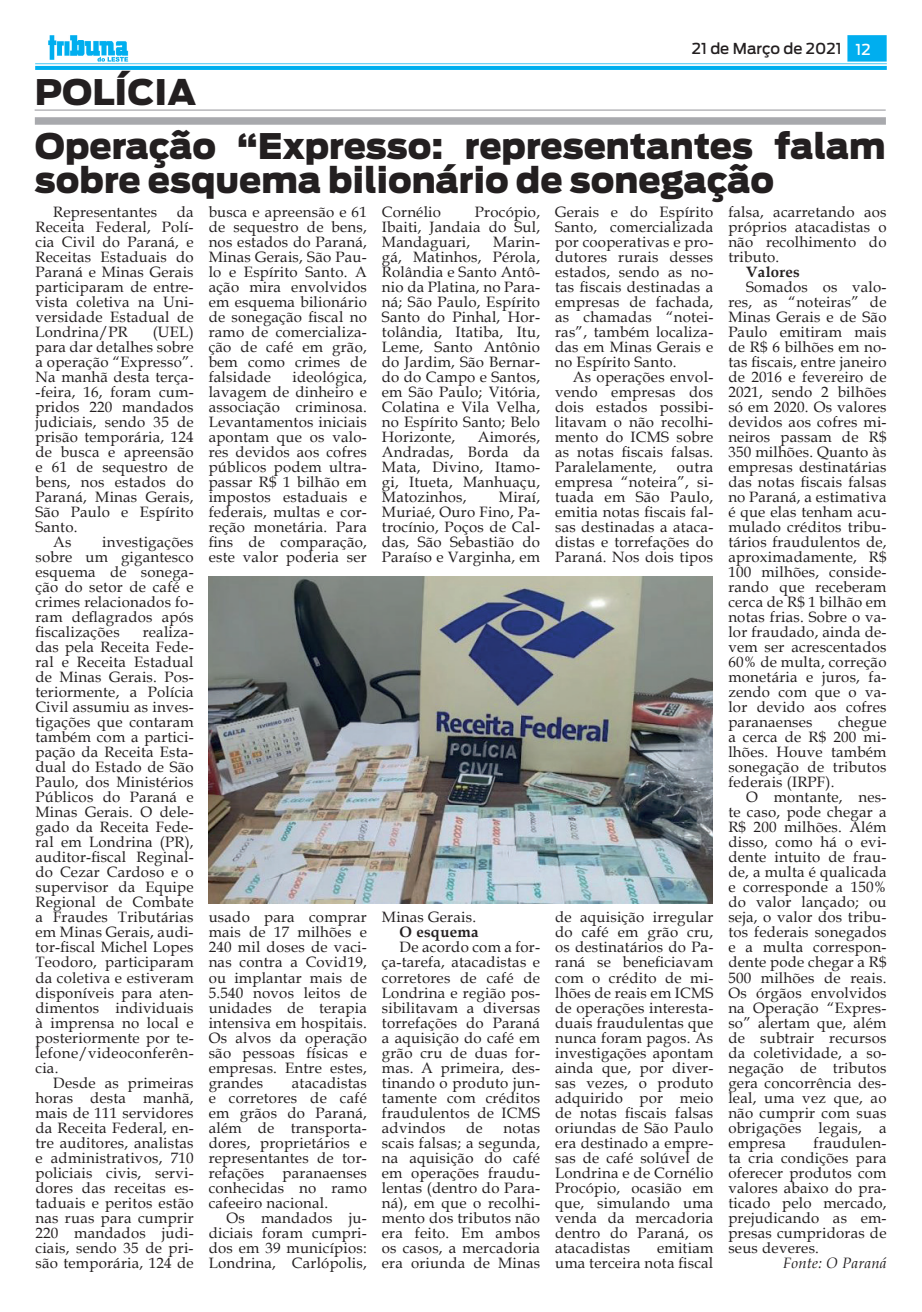
<style>
.page{position:relative;width:922px;height:1312px;background:#fff}
.page>*{position:absolute;margin:0;border:0;box-sizing:border-box;transform-origin:0 0}
.t1{font:900 35px/33.8px "Antenna";color:#231f20}
.t2{font:15px/15px "Book Antiqua";letter-spacing:.015em;color:#231f20;text-align:justify}
.t3{font:500 15px "Antenna";color:#231f20}
.t4{font:700 15px "Book Antiqua";letter-spacing:.015em;color:#231f20}
.t5{font:italic 15px "Book Antiqua";letter-spacing:.015em;color:#231f20}
.s1{color:#fff}
</style>
<div class="page">
<img style="left:35px;top:35px;width:851px;height:34px">
<hr style="left:35px;top:109px;width:850px;height:2px;background:#a8a9ad">
<div style="left:35px;top:117px;width:850px;height:8px;background:#a8a9ad"></div>
<img style="left:208px;top:576px;width:504px;height:327px">
<h1 class="t1" style="left:35px;top:76px;width:163px">POLÍCIA</h1>
<p class="t3" style="left:691px;top:40px;width:180px">21 de Março de 2021 <span class="s1">12</span></p>
<h1 class="t1" style="left:35px;top:130px;width:852px">Operação “Expresso: representantes falam sobre esquema bilionário de sonegação</h1>
<p class="t2" style="left:35px;top:204px;width:160px;text-indent:141px">da Receita Federal, Polí&shy;cia Civil do Paraná, e Receitas Estaduais do Paraná e Minas Gerais participaram de entre&shy;vista coletiva na Uni&shy;versidade Estadual de Londrina/PR</p>
<p class="t2" style="left:53px;top:204px;width:106px">Representantes</p>
<p class="t2" style="left:153px;top:324px;width:42px">(UEL)</p>
<p class="t2" style="left:35px;top:339px;width:160px">para dar detalhes sobre</p>
<p class="t2" style="left:35px;top:354px;width:160px">a operação “Expresso”.</p>
<p class="t2" style="left:35px;top:369px;width:160px">Na manhã desta terça-</p>
<p class="t2" style="left:35px;top:384px;width:160px">-feira, 16, foram cum-</p>
<p class="t2" style="left:35px;top:399px;width:160px">pridos 220 mandados</p>
<p class="t2" style="left:35px;top:414px;width:160px">judiciais, sendo 35 de</p>
<p class="t2" style="left:35px;top:429px;width:160px">prisão temporária, 124</p>
<p class="t2" style="left:35px;top:444px;width:160px">de busca e apreensão</p>
<p class="t2" style="left:35px;top:459px;width:160px">e 61 de sequestro de</p>
<p class="t2" style="left:35px;top:474px;width:160px">bens, nos estados do</p>
<p class="t2" style="left:35px;top:489px;width:160px">Paraná, Minas Gerais,</p>
<p class="t2" style="left:35px;top:504px;width:160px">São Paulo e Espírito</p>
<p class="t2" style="left:35px;top:519px;width:44px">Santo.</p>
<p class="t2" style="left:53px;top:534px;width:20px">As</p>
<p class="t2" style="left:35px;top:534px;width:160px;text-indent:67px">investigações sobre um gigantesco esquema de sonega&shy;ção do setor de café e crimes relacionados fo&shy;ram deflagrados após fiscalizações</p>
<p class="t2" style="left:35px;top:624px;width:160px;text-indent:107px">realiza&shy;das pela Receita Fede&shy;ral e Receita Estadual de Minas Gerais. Pos&shy;teriormente, a Polícia Civil assumiu as inves&shy;tigações que contaram também com a partici&shy;pação da Receita Esta&shy;dual do Estado de São Paulo, dos Ministérios Públicos do Paraná e Minas Gerais. O dele&shy;gado da Receita Fede&shy;ral em Londrina (PR), auditor-fiscal Reginal&shy;do Cezar Cardoso e o supervisor da Equipe Regional de Combate a Fraudes Tributárias em Minas Gerais, audi&shy;tor-fiscal Michel Lopes Teodoro, participaram da coletiva e estiveram disponíveis para aten&shy;dimentos individuais à imprensa no local e posteriormente por te&shy;lefone/videoconferên&shy;cia.</p>
<p class="t2" style="left:35px;top:1074px;width:160px;text-indent:18px">Desde as primeiras horas desta manhã, mais de 111 servidores da Receita Federal, en&shy;tre auditores, analistas e administrativos, 710 policiais civis, servi&shy;dores das receitas es&shy;taduais e peritos estão nas ruas para cumprir 220 mandados judi&shy;ciais, sendo 35 de pri&shy;são temporária, 124 de</p>
<p class="t2" style="left:209px;top:204px;width:160px">busca e apreensão e 61 de sequestro de bens, nos estados do Paraná, Minas Gerais, São Pau&shy;lo e Espírito Santo. A ação mira envolvidos em esquema bilionário de sonegação fiscal no ramo de comercializa&shy;ção de café em grão, bem como crimes de falsidade</p>
<p class="t2" style="left:209px;top:369px;width:160px;text-indent:84px">ideológica, lavagem de dinheiro e associação criminosa.<br>Levantamentos iniciais apontam que os valo&shy;res devidos aos cofres públicos podem ultra&shy;passar R$ 1 bilhão em impostos estaduais e federais, multas e cor&shy;reção monetária. Para fins de comparação, este valor poderia ser</p>
<p class="t2" style="left:209px;top:909px;width:160px">usado para comprar mais de 17 milhões e 240 mil doses de vaci&shy;nas contra a Covid19, ou implantar mais de 5.540 novos leitos de unidades de terapia intensiva em hospitais.<br>Os alvos da operação são pessoas físicas e empresas. Entre estes, grandes</p>
<p class="t2" style="left:209px;top:1074px;width:160px;text-indent:83px">atacadistas e corretores de café em grãos do Paraná, além de transporta&shy;dores, proprietários e representantes de tor&shy;refações paranaenses conhecidas no ramo cafeeiro nacional.</p>
<p class="t2" style="left:209px;top:1209px;width:160px;text-indent:18px">Os mandados ju&shy;diciais foram cumpri&shy;dos em 39 municípios:<br>Londrina, Carlópolis,</p>
<p class="t2" style="left:382px;top:204px;width:61px">Cornélio</p>
<p class="t2" style="left:382px;top:204px;width:160px;text-indent:93px">Procópio, Ibaiti, Jandaia do Sul, Mandaguari,</p>
<p class="t2" style="left:382px;top:234px;width:160px;text-indent:111px">Marin&shy;gá, Matinhos, Pérola, Rolândia e Santo Antô&shy;nio da Platina, no Para&shy;ná; São Paulo, Espírito Santo do Pinhal, Hor&shy;tolândia, Itatiba, Itu, Leme, Santo Antônio do Jardim, São Bernar&shy;do do Campo e Santos, em São Paulo; Vitória, Colatina e Vila Velha, no Espírito Santo; Belo Horizonte,</p>
<p class="t2" style="left:382px;top:429px;width:160px;text-indent:96px">Aimorés, Andradas, Borda da Mata, Divino, Itamo&shy;gi, Itueta, Manhuaçu, Matozinhos,</p>
<p class="t2" style="left:382px;top:489px;width:160px;text-indent:117px">Miraí, Muriaé, Ouro Fino, Pa&shy;trocínio, Poços de Cal&shy;das, São Sebastião do Paraíso e Varginha, em</p>
<p class="t2" style="left:555px;top:204px;width:160px">Gerais e do Espírito Santo, comercializada por cooperativas e pro&shy;dutores rurais desses estados, sendo as no&shy;tas fiscais destinadas a empresas de fachada, as chamadas “notei&shy;ras”, também localiza&shy;das em Minas Gerais e no Espírito Santo.</p>
<p class="t2" style="left:555px;top:369px;width:160px;text-indent:18px">As operações envol&shy;vendo empresas dos dois estados possibi&shy;litavam o não recolhi&shy;mento do ICMS sobre as notas fiscais falsas.<br>Paralelamente,</p>
<p class="t2" style="left:555px;top:459px;width:160px;text-indent:122px">outra empresa “noteira”, si&shy;tuada em São Paulo, emitia notas fiscais fal&shy;sas destinadas a ataca&shy;distas e torrefações do Paraná. Nos dois tipos</p>
<p class="t2" style="left:382px;top:909px;width:96px">Minas Gerais.</p>
<p class="t4" style="left:399px;top:921px;width:80px">O esquema</p>
<p class="t2" style="left:382px;top:939px;width:160px;text-indent:18px">De acordo com a for&shy;ça-tarefa, atacadistas e corretores de café de Londrina e região pos&shy;sibilitavam a diversas torrefações do Paraná a aquisição do café em grão cru de duas for&shy;mas. A primeira, des&shy;tinando o produto jun&shy;tamente com créditos fraudulentos de ICMS advindos</p>
<p class="t2" style="left:466px;top:1119px;width:18px">de</p>
<p class="t2" style="left:382px;top:1119px;width:160px;text-indent:122px">notas scais falsas; a segunda, na aquisição do café em operações fraudu&shy;lentas (dentro do Para&shy;ná), em que o recolhi&shy;mento dos tributos não era feito. Em ambos os casos, a mercadoria era oriunda de Minas</p>
<p class="t2" style="left:555px;top:909px;width:160px">de aquisição irregular do café em grão cru, os destinatários do Pa&shy;raná se beneficiavam com o crédito de mi&shy;lhões de reais em ICMS de operações interesta&shy;duais fraudulentas que nunca foram pagos. As investigações apontam ainda que, por diver&shy;sas vezes, o produto adquirido por meio de notas fiscais falsas oriundas de São Paulo era destinado a empre&shy;sas de café solúvel de Londrina e de Cornélio Procópio, ocasião em que, simulando uma venda da mercadoria dentro do Paraná, os atacadistas</p>
<p class="t2" style="left:555px;top:1239px;width:160px;text-align:right">emitiam<br>uma terceira nota fiscal</p>
<p class="t2" style="left:728px;top:204px;width:160px">falsa, acarretando aos próprios atacadistas o não recolhimento do tributo.</p>
<p class="t4" style="left:745px;top:261px;width:55px">Valores</p>
<p class="t2" style="left:728px;top:279px;width:160px;text-indent:18px">Somados os valo&shy;res, as “noteiras” de Minas Gerais e de São Paulo emitiram mais de R$ 6 bilhões em no&shy;tas fiscais, entre janeiro de 2016 e fevereiro de 2021, sendo 2 bilhões só em 2020. Os valores devidos aos cofres mi&shy;neiros passam de R$ 350 milhões. Quanto às empresas destinatárias das notas fiscais falsas no Paraná, a estimativa é que elas tenham acu&shy;mulado créditos tribu&shy;tários fraudulentos de, aproximadamente, R$ 100 milhões, conside&shy;rando que receberam cerca de R$ 1 bilhão em notas frias. Sobre o va&shy;lor fraudado, ainda de&shy;vem ser acrescentados 60% de multa, correção monetária e juros, fa&shy;zendo com que o va&shy;lor devido aos cofres paranaenses</p>
<p class="t2" style="left:728px;top:714px;width:160px;text-indent:110px">chegue a cerca de R$ 200 mi&shy;lhões. Houve também sonegação de tributos federais (IRPF).</p>
<p class="t2" style="left:728px;top:789px;width:160px;text-indent:18px">O montante, nes&shy;te caso, pode chegar a R$ 200 milhões. Além disso, como há o evi&shy;dente intuito de frau&shy;de, a multa é qualicada e corresponde a 150% do valor lançado; ou seja, o valor dos tribu&shy;tos federais sonegados e a multa correspon&shy;dente pode chegar a R$ 500 milhões de reais.<br>Os órgãos envolvidos na Operação “Expres&shy;so” alertam que, além de subtrair recursos da coletividade, a so&shy;negação de tributos gera concorrência des&shy;leal, uma vez que, ao não cumprir com suas obrigações legais, a empresa</p>
<p class="t2" style="left:728px;top:1134px;width:160px;text-indent:85px">fraudulen&shy;ta cria condições para oferecer produtos com valores abaixo do pra&shy;ticado pelo mercado, prejudicando as em&shy;presas cumpridoras de seus deveres.</p>
<p class="t5" style="left:782px;top:1251px;width:105px">Fonte: O Paraná</p>
</div>
